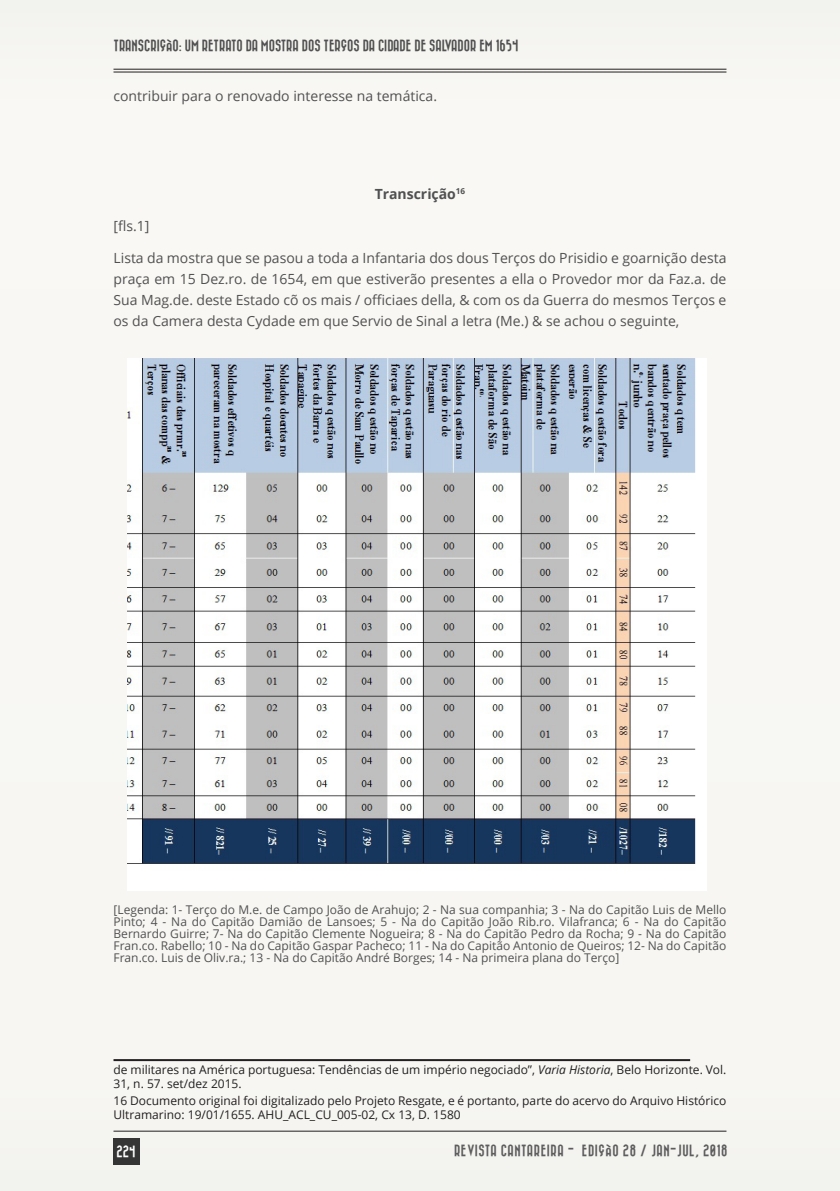
<style>
.page{position:relative;width:840px;height:1191px;background:#fff}
.page>*{position:absolute;margin:0;border:0;box-sizing:border-box;transform-origin:0 0}
.TEXTO{font:14px/21px "Open Sans";color:#515151;text-align:justify}
.TEXTO-2{font:700 14px "Open Sans";color:#515151}
.TEXTO-3{font:12px/12px "Open Sans";color:#515151;text-align:justify}
.t1{font:12px/14px "Open Sans";color:#231f20}
.t2{font:12px "Bazar";color:#515151}
.t3{font:12px "Bazar";letter-spacing:.05em;color:#5d5d5d}
.t4{font:12px "Bazar";color:#fff}
.s1{font-style:italic}
</style>
<div class="page">
<div style="left:0;top:0;width:839px;height:1190px;background:#f7f7f3"></div>
<hr style="left:113px;top:69px;width:613px;height:1px;background:#231f20">
<hr style="left:113px;top:72px;width:613px;height:1px;background:#231f20">
<hr style="left:113px;top:1130px;width:613px;height:1px;background:#231f20">
<div style="left:113px;top:1138px;width:26px;height:27px;background:#363536"></div>
<img style="left:128px;top:358px;width:577px;height:532px">
<hr style="left:113px;top:1059px;width:576px;height:2px;background:#231f20">
<p class="t2" style="left:113px;top:39px;width:406px">TRANSCRIÇÃO: UM RETRATO DA MOSTRA DOS TERÇOS DA CIDADE DE SALVADOR EM 1654</p>
<p class="TEXTO" style="left:113px;top:85px;width:325px">contribuir para o renovado interesse na temática.</p>
<p class="TEXTO-2" style="left:374px;top:183px;width:92px">Transcrição<sup>16</sup></p>
<p class="TEXTO" style="left:113px;top:215px;width:37px">[fls.1]</p>
<p class="TEXTO" style="left:113px;top:247px;width:614px">Lista da mostra que se pasou a toda a Infantaria dos dous Terços do Prisidio e goarnição desta praça em 15 Dez.ro. de 1654, em que estiverão presentes a ella o Provedor mor da Faz.a. de Sua Mag.de. deste Estado cõ os mais / officiaes della, &amp; com os da Guerra do mesmos Terços e os da Camera desta Cydade em que Servio de Sinal a letra (Me.) &amp; se achou o seguinte,</p>
<p class="TEXTO-3" style="left:113px;top:903px;width:614px">[Legenda: 1- Terço do M.e. de Campo João de Arahujo; 2 - Na sua companhia; 3 - Na do Capitão Luis de Mello Pinto; 4 - Na do Capitão Damião de Lansoes; 5 - Na do Capitão João Rib.ro. Vilafranca; 6 - Na do Capitão Bernardo Guirre; 7- Na do Capitão Clemente Nogueira; 8 - Na do Capitão Pedro da Rocha; 9 - Na do Capitão Fran.co. Rabello; 10 - Na do Capitão Gaspar Pacheco; 11 - Na do Capitão Antonio de Queiros; 12- Na do Capitão Fran.co. Luis de Oliv.ra.; 13 - Na do Capitão André Borges; 14 - Na primeira plana do Terço]</p>
<p class="t1" style="left:113px;top:1062px;width:614px">de militares na América portuguesa: Tendências de um império negociado”, <span class="s1">Varia Historia</span>, Belo Horizonte. Vol.<br>31, n. 57. set/dez 2015.</p>
<p class="t1" style="left:113px;top:1093px;width:614px">16 Documento original foi digitalizado pelo Projeto Resgate, e é portanto, parte do acervo do Arquivo Histórico<br>Ultramarino: 19/01/1655. AHU_ACL_CU_005-02, Cx 13, D. 1580</p>
<p class="t4" style="left:116px;top:1145px;width:20px">224</p>
<p class="t3" style="left:454px;top:1143px;width:275px">REVISTA CANTAREIRA - EDIÇÃO 28 / JAN-JUL, 2018</p>
</div>
